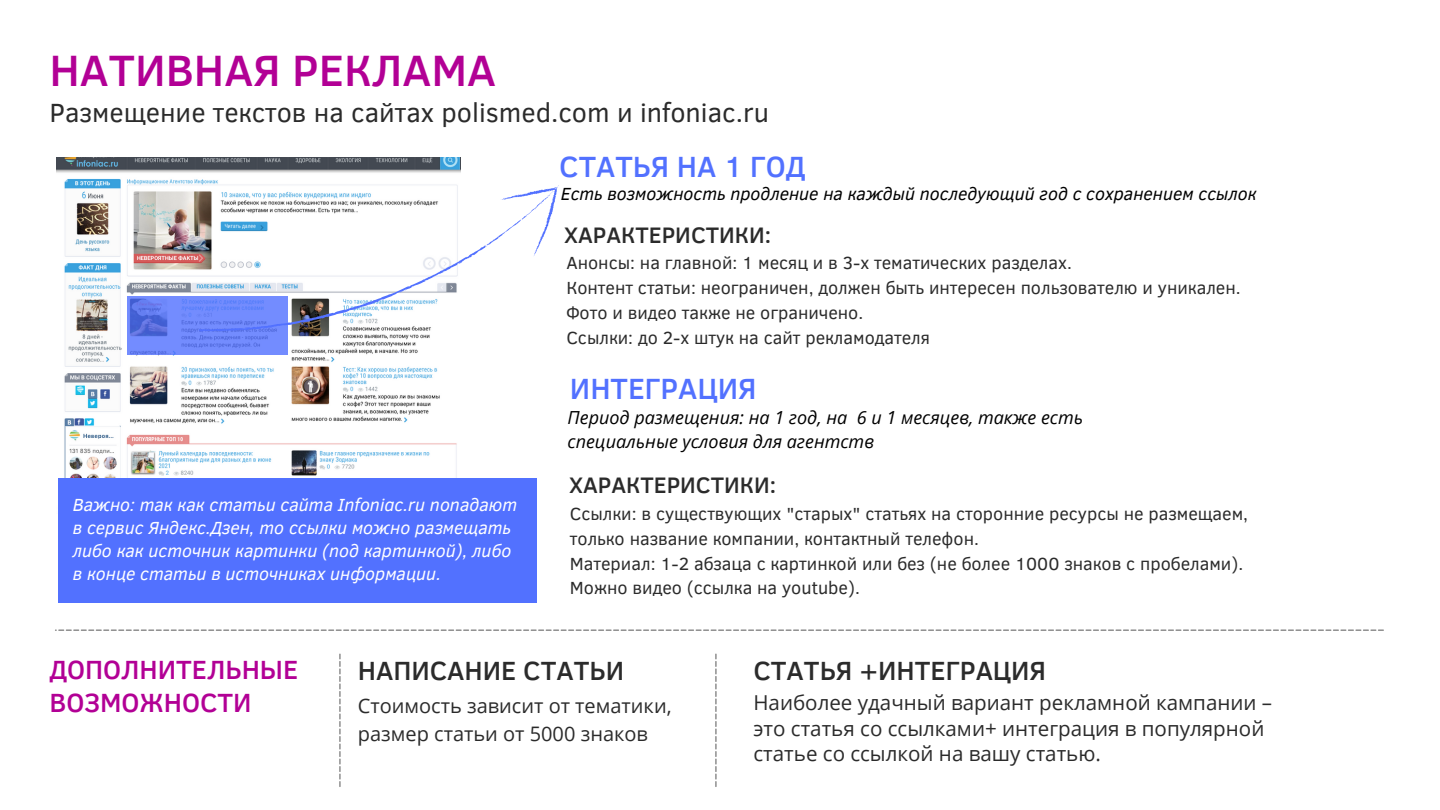
<style>
.page{position:relative;width:1440px;height:810px;background:#fff}
.page>*{position:absolute;margin:0;border:0;box-sizing:border-box;transform-origin:0 0}
.t1{font:500 45px "Clear Sans";color:#b20095}
.t2{font:500 30px "Clear Sans";color:#5271ff}
.t3{font:27px "Clear Sans";color:#2b2b2b}
.t4{font:500 27px "Clear Sans";color:#2b2b2b}
.t5{font:500 27px "Clear Sans";color:#b20095}
.t6{font:500 23px "Clear Sans";color:#2b2b2b}
.t7{font:20.6px/25.4px "Open Sans";color:#2b2b2b}
.t8{font:20px "Open Sans";color:#2b2b2b}
.t9{font:18px "Clear Sans";color:#2b2b2b}
.t10{font:italic 18px/23.2px "Clear Sans";color:#fff}
.t11{font:italic 18px "Open Sans";color:#000}
.t12{font:italic 18px "Clear Sans";color:#000}
</style>
<div class="page">
<img style="left:56px;top:158px;width:404px;height:321px">
<div style="left:58px;top:479px;width:478px;height:124px;background:#5271ff"></div>
<svg style="left:339px;top:654px;width:2px;height:133px"></svg>
<svg style="left:127px;top:297px;width:71px;height:58px;fill:#718afd"></svg>
<svg style="left:198px;top:157px;width:283px;height:298px"></svg>
<svg style="left:379px;top:299px;width:4px;height:3px"></svg>
<svg style="left:427px;top:271px;width:15px;height:8px"></svg>
<svg style="left:465px;top:252px;width:10px;height:8px"></svg>
<svg style="left:481px;top:185px;width:78px;height:71px"></svg>
<svg style="left:55px;top:629px;width:1329px;height:2px"></svg>
<svg style="left:715px;top:654px;width:2px;height:133px"></svg>
<p class="t1" style="left:50px;top:38px;width:448px">НАТИВНАЯ РЕКЛАМА</p>
<p class="t3" style="left:50px;top:93px;width:721px">Размещение текстов на сайтах polismed.com и infoniac.ru</p>
<p class="t2" style="left:559px;top:145px;width:248px">СТАТЬЯ НА 1 ГОД</p>
<p class="t12" style="left:561px;top:181px;width:697px">Есть возможность продление на каждый последующий год с сохранением ссылок</p>
<p class="t6" style="left:564px;top:218px;width:209px">ХАРАКТЕРИСТИКИ:</p>
<p class="t10" style="left:73px;top:492px;width:446px">Важно: так как статьи сайта Infoniac.ru попадают в сервис Яндекс.Дзен, то ссылки можно размещать либо как источник картинки (под картинкой), либо в конце статьи в источниках информации.</p>
<p class="t9" style="left:566px;top:250px;width:507px">Анонсы: на главной: 1 месяц и в 3-х тематических разделах.</p>
<p class="t9" style="left:566px;top:275px;width:676px">Контент статьи: неограничен, должен быть интересен пользователю и уникален.</p>
<p class="t9" style="left:566px;top:299px;width:298px">Фото и видео также не ограничено.</p>
<p class="t9" style="left:566px;top:324px;width:365px">Ссылки: до 2-х штук на сайт рекламодателя</p>
<p class="t2" style="left:570px;top:367px;width:188px">ИНТЕГРАЦИЯ</p>
<p class="t11" style="left:568px;top:405px;width:517px">Период размещения: на 1 год, на 6 и 1 месяцев, также есть</p>
<p class="t11" style="left:568px;top:429px;width:308px">специальные условия для агентств</p>
<p class="t6" style="left:569px;top:469px;width:209px">ХАРАКТЕРИСТИКИ:</p>
<p class="t9" style="left:570px;top:501px;width:680px">Ссылки: в существующих "старых" статьях на сторонние ресурсы не размещаем,</p>
<p class="t9" style="left:570px;top:526px;width:411px">только название компании, контактный телефон.</p>
<p class="t9" style="left:570px;top:550px;width:675px">Материал: 1-2 абзаца с картинкой или без (не более 1000 знаков с пробелами).</p>
<p class="t9" style="left:570px;top:575px;width:292px">Можно видео (ссылка на youtube).</p>
<p class="t5" style="left:50px;top:650px;width:250px">ДОПОЛНИТЕЛЬНЫЕ</p>
<p class="t4" style="left:753px;top:651px;width:294px">СТАТЬЯ +ИНТЕГРАЦИЯ</p>
<p class="t5" style="left:50px;top:683px;width:204px">ВОЗМОЖНОСТИ</p>
<p class="t4" style="left:358px;top:651px;width:268px">НАПИСАНИЕ СТАТЬИ</p>
<p class="t8" style="left:358px;top:692px;width:315px">Стоимость зависит от тематики,</p>
<p class="t8" style="left:358px;top:720px;width:292px">размер статьи от 5000 знаков</p>
<p class="t7" style="left:753px;top:690px;width:520px">Наиболее удачный вариант рекламной кампании – это статья со ссылками+ интеграция в популярной статье со ссылкой на вашу статью.</p>
</div>
